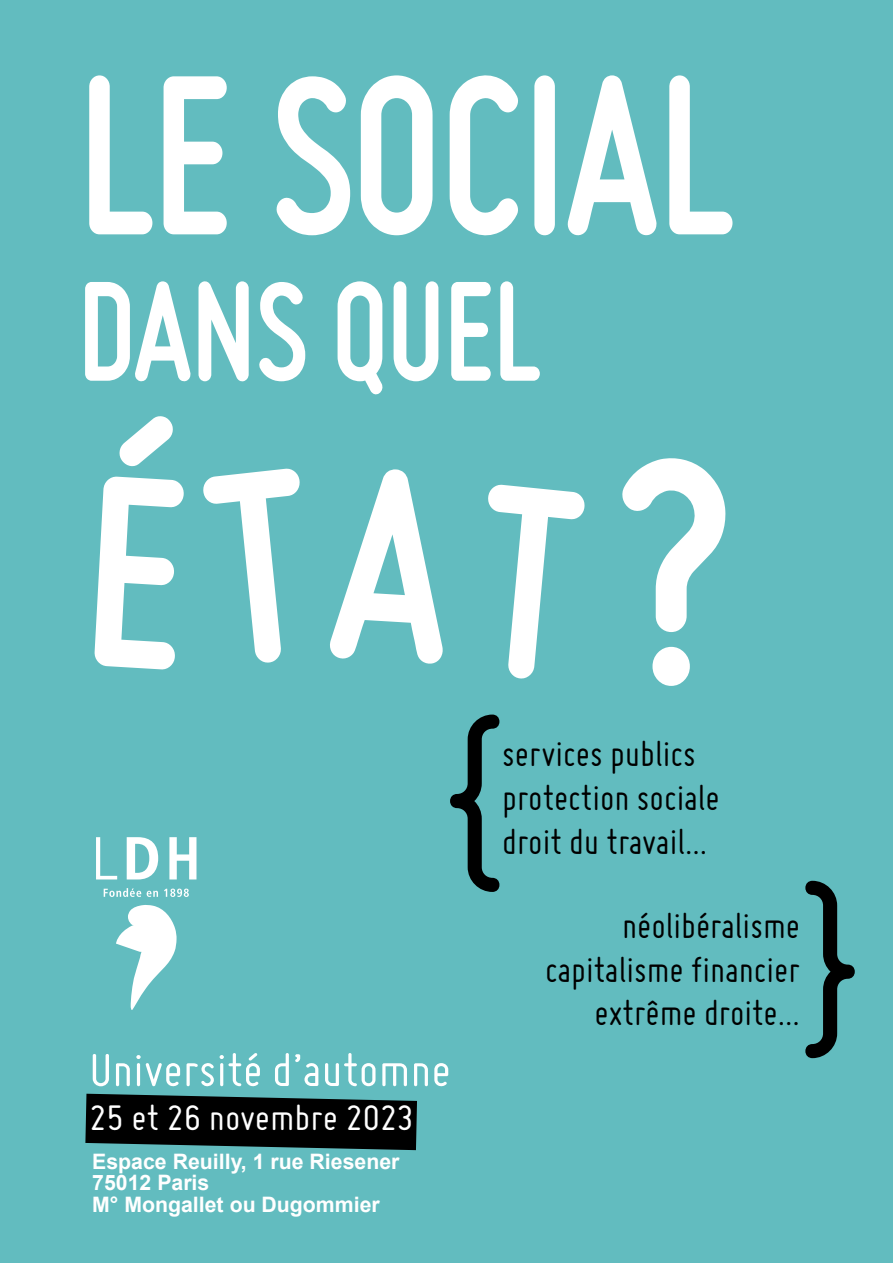
<style>
.page{position:relative;width:893px;height:1263px;background:#62bcbf}
.page>*{position:absolute;margin:0;border:0;box-sizing:border-box;transform-origin:0 0}
.t1{font:700 336.6px "Miso";color:#fff;scale:.96 1}
.t2{font:700 236.4px "Miso";color:#fff;scale:.9 1}
.t3{font:220.65px "Miso";color:#000}
.t4{font:700 147.75px "Miso";color:#fff;scale:.9 1}
.t5{font:50.25px "Miso";color:#fff;scale:1.06 1}
.t6{font:38.7px "Miso";color:#fff;scale:1.06 1}
.t7{font:38.55px/43.7px "Miso";color:#000}
.t8{font:700 21.3px/21.3px "Arial";color:#fff}
</style>
<div class="page">
<svg style="left:85px;top:1094px;width:332px;height:56px;background:#0c1818"></svg>
<svg style="left:96px;top:837px;width:21px;height:42px"></svg>
<svg style="left:127px;top:837px;width:31px;height:42px"></svg>
<svg style="left:169px;top:837px;width:27px;height:42px"></svg>
<svg style="left:116px;top:905px;width:61px;height:105px"></svg>
<svg style="left:104px;top:888px;width:37px;height:9px"></svg>
<svg style="left:147px;top:891px;width:11px;height:6px"></svg>
<svg style="left:164px;top:888px;width:25px;height:9px"></svg>
<h2 class="t2" style="left:78px;top:21px;width:729px">LE SOCIAL</h2>
<h3 class="t4" style="left:78px;top:247px;width:514px">DANS QUEL</h3>
<h1 class="t1" style="left:618px;top:381px;width:121px">?</h1>
<h3 class="t3" style="left:446px;top:681px;width:58px">{</h3>
<p class="t7" style="left:502px;top:732px;width:219px">services publics protection sociale</p>
<p class="t7" style="left:502px;top:819px;width:207px">droit du travail...</p>
<h3 class="t3" style="left:858px;top:1092px;width:58px;rotate:-180deg">{</h3>
<p class="t7" style="left:545px;top:903px;width:256px;text-align:right">néolibéralisme capitalisme financier extrême droite...</p>
<h3 class="t5" style="left:90px;top:1042px;width:342px">Université d’automne</h3>
<p class="t6" style="left:90px;top:1096px;width:308px">25 et 26 novembre 2023</p>
<p class="t8" style="left:92px;top:1151px;width:309px">Espace Reuilly, 1 rue Riesener<br>75012 Paris<br>M° Mongallet ou Dugommier</p>
</div>
